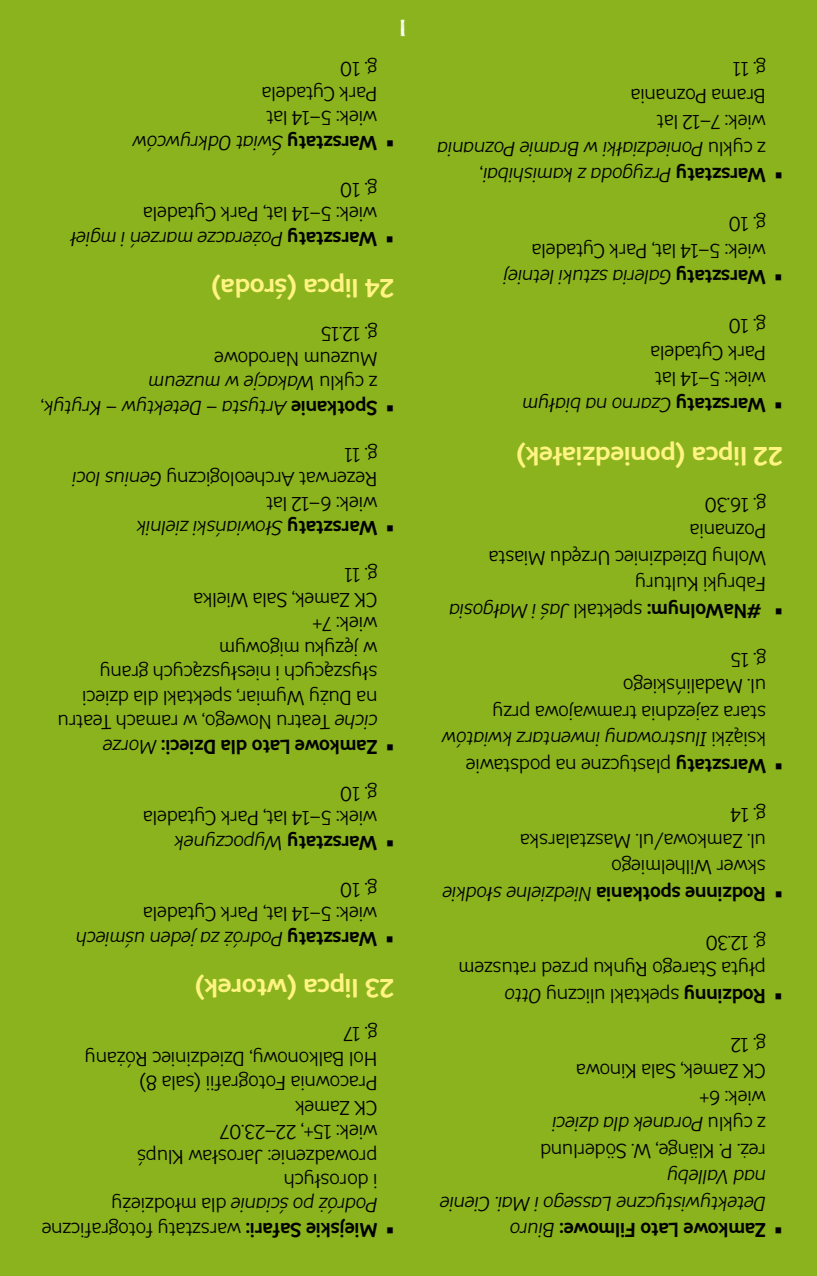
<style>
.page{position:relative;width:817px;height:1276px;background:#fff}
.page>*{position:absolute;margin:0;border:0;box-sizing:border-box;transform-origin:0 0}
.t1{font:700 26px "TT Souses";color:#fff482}
.t2{font:22px "WCROUGHTRAD Bta";color:#fff}
.t3{font:20px/24.4px "TT Souses";color:#000;scale:.95 1}
.t4{font:italic 20px/26.4px "TT Souses";color:#000;scale:.95 1}
.t5{font:20px "Wingdings";color:#000;scale:.95 1}
.s1{font-weight:700}
.s2{font-style:italic}
.s3{font-weight:700;font-style:normal}
.s4{font-style:normal}
</style>
<div class="page">
<div style="left:0;top:0;width:816px;height:1276px;background:#8ab31d"></div>
<p class="t2" style="left:406px;top:41px;width:8px;rotate:-180deg">I</p>
<p class="t3" style="left:377px;top:155px;width:259px;text-indent:-17px;rotate:-180deg">▪ <span class="s1">Warsztaty</span> <span class="s2">Świat Odkrywców </span>wiek: 5–14 lat<br>Park Cytadela<br>g. 10</p>
<p class="t3" style="left:377px;top:251px;width:324px;text-indent:-17px;rotate:-180deg">▪ <span class="s1">Warsztaty</span> <span class="s2">Pożeracze marzeń i mgieł </span>wiek: 5–14 lat, Park Cytadela<br>g. 10</p>
<h1 class="t1" style="left:394px;top:306px;width:185px;rotate:-180deg">24 lipca (środa)</h1>
<p class="t4" style="left:377px;top:420px;width:355px;line-height:24.4px;text-indent:-17px;rotate:-180deg">▪ <span class="s3">Spotkanie</span> Artysta – Detektyw – Krytyk<span class="s4">, z cyklu</span> Wakacje w muzeum<br><span class="s4">Muzeum Narodowe<br>g. 12.15</span></p>
<p class="t3" style="left:377px;top:541px;width:322px;text-indent:-17px;rotate:-180deg">▪ <span class="s1">Warsztaty</span> <span class="s2">Słowiański zielnik<br></span>wiek: 6–12 lat<br>Rezerwat Archeologiczny <span class="s2">Genius loci </span>g. 11</p>
<p class="t3" style="left:377px;top:759px;width:338px;text-indent:-17px;rotate:-180deg">▪ <span class="s1">Zamkowe Lato dla Dzieci:</span> <span class="s2">Morze ciche</span> Teatru Nowego, w ramach Teatru na Duży Wymiar, spektakl dla dzieci słyszących i niesłyszących grany<br>w języku migowym<br>wiek: 7+<br>CK Zamek, Sala Wielka<br>g. 11</p>
<p class="t3" style="left:377px;top:855px;width:248px;text-indent:-17px;rotate:-180deg">▪ <span class="s1">Warsztaty</span> <span class="s2">Wypoczynek </span>wiek: 5–14 lat, Park Cytadela g. 10</p>
<p class="t3" style="left:377px;top:951px;width:318px;text-indent:-17px;rotate:-180deg">▪ <span class="s1">Warsztaty</span> <span class="s2">Podróż za jeden uśmiech </span>wiek: 5–14 lat, Park Cytadela<br>g. 10</p>
<h1 class="t1" style="left:394px;top:1005px;width:201px;rotate:-180deg">23 lipca (wtorek)</h1>
<p class="t3" style="left:377px;top:1242px;width:354px;text-indent:-17px;rotate:-180deg">▪ <span class="s1">Miejskie Safari:</span> warsztaty fotograficzne<br><span class="s2">Podróż po ścianie</span> dla młodzieży<br>i dorosłych<br>prowadzenie: Jarosław Klupś<br>wiek: 15+, 22–23.07<br>CK Zamek<br>Pracownia Fotografii (sala 8)<br>Hol Balkonowy, Dziedziniec Różany<br>g. 17</p>
<p class="t4" style="left:765px;top:189px;width:347px;text-indent:-17px;rotate:-180deg">▪ <span class="s3">Warsztaty</span> Przygoda z kamishibai<span class="s4">,<br>z cyklu</span> Poniedziałki w Bramie Poznania <span class="s4">wiek: 7–12 lat<br>Brama Poznania<br>g. 11</span></p>
<p class="t3" style="left:765px;top:290px;width:278px;line-height:26.4px;text-indent:-17px;rotate:-180deg">▪ <span class="s1">Warsztaty</span> <span class="s2">Galeria sztuki letniej </span>wiek: 5–14 lat, Park Cytadela<br>g. 10</p>
<p class="t3" style="left:765px;top:419px;width:258px;line-height:26.4px;text-indent:-17px;rotate:-180deg">▪ <span class="s1">Warsztaty</span> <span class="s2">Czarno na białym </span>wiek: 5–14 lat<br>Park Cytadela<br>g. 10</p>
<h1 class="t1" style="left:782px;top:474px;width:268px;rotate:-180deg">22 lipca (poniedziałek)</h1>
<p class="t3" style="left:765px;top:598px;width:293px;line-height:26.4px;rotate:-180deg">Fabryki Kultury<br>Wolny Dziedziniec Urzędu Miasta<br>Poznania<br>g. 16.30</p>
<p class="t4" style="left:761px;top:624px;width:330px;rotate:-180deg"><span class="s3">#NaWolnym:</span> <span class="s4">spektakl</span> Jaś i Małgosia</p>
<p class="t5" style="left:782px;top:622px;width:11px;rotate:-180deg">▪</p>
<p class="t3" style="left:765px;top:779px;width:342px;line-height:26.4px;text-indent:-17px;rotate:-180deg">▪ <span class="s1">Warsztaty</span> plastyczne na podstawie książki <span class="s2">Ilustrowany inwentarz kwiatów </span>stara zajezdnia tramwajowa przy<br>ul. Madalińskiego<br>g. 15</p>
<p class="t3" style="left:765px;top:907px;width:342px;line-height:26.4px;text-indent:-17px;rotate:-180deg">▪ <span class="s1">Rodzinne spotkania</span> <span class="s2">Niedzielne słodkie </span>skwer Wilhelmiego<br>ul. Zamkowa/ul. Masztalarska<br>g. 14</p>
<p class="t3" style="left:765px;top:1009px;width:325px;line-height:26.4px;text-indent:-17px;rotate:-180deg">▪ <span class="s1">Rodzinny</span> spektakl uliczny <span class="s2">Otto </span>płyta Starego Rynku przed ratuszem g. 12.30</p>
<p class="t3" style="left:765px;top:1164px;width:239px;line-height:26.4px;rotate:-180deg">reż. P. Klänge, W. Söderlund z cyklu <span class="s2">Poranek dla dzieci </span>wiek: 6+<br>CK Zamek, Sala Kinowa<br>g. 12</p>
<p class="t4" style="left:765px;top:1243px;width:345px;text-indent:-17px;rotate:-180deg">▪ <span class="s3">Zamkowe Lato Filmowe:</span> Biuro<br>Detektywistyczne Lassego i Mai. Cienie nad Valleby</p>
</div>
